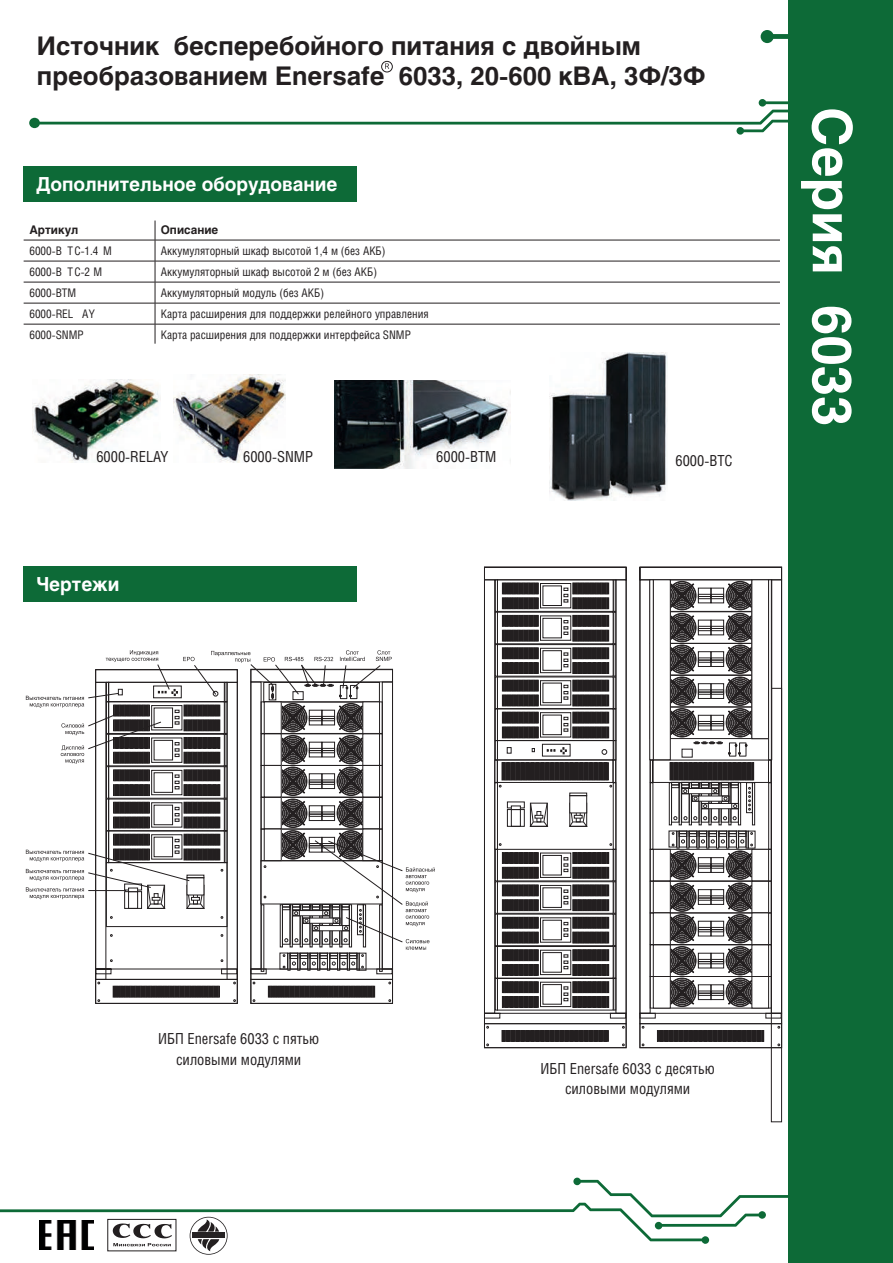
<style>
.page{position:relative;width:893px;height:1263px;background:#fff}
.page>*{position:absolute;margin:0;border:0;box-sizing:border-box;transform-origin:0 0}
.t1{font:700 54px "Helios";color:#fff}
.t2{font:700 25.5px/30.6px "Helios";color:#231f20}
.t3{font:700 19.2px "Helios";color:#fff}
.t4{font:15.3px/21.3px "Helios Cond";color:#231f20;text-align:center}
.t5{font:11.85px "Helios";color:#231f20}
.t6{font:700 11.85px "Helios";color:#231f20}
</style>
<div class="page">
<div style="left:788px;top:0;width:105px;height:1263px;background:#0d6a37"></div>
<svg style="left:761px;top:30px;width:27px;height:13px"></svg>
<svg style="left:29px;top:99px;width:759px;height:36px"></svg>
<hr style="left:24px;top:240px;width:756px;height:1px;background:#231f20">
<hr style="left:24px;top:261px;width:756px;height:1px;background:#231f20">
<hr style="left:24px;top:282px;width:756px;height:1px;background:#231f20">
<hr style="left:24px;top:303px;width:756px;height:1px;background:#231f20">
<hr style="left:24px;top:324px;width:756px;height:1px;background:#231f20">
<svg style="left:155px;top:221px;width:1px;height:123px"></svg>
<svg style="left:639px;top:566px;width:143px;height:480px"></svg>
<div style="left:639px;top:579px;width:11px;height:435px;border:1px solid #231f20"></div>
<div style="left:771px;top:688px;width:11px;height:434px;border:1px solid #231f20"></div>
<div style="left:639px;top:1013px;width:143px;height:11px;border:1px solid #231f20"></div>
<svg style="left:484px;top:566px;width:143px;height:482px"></svg>
<div style="left:484px;top:1023px;width:142px;height:25px;border:1px solid #231f20"></div>
<div style="left:484px;top:579px;width:11px;height:435px;border:1px solid #231f20"></div>
<div style="left:497px;top:849px;width:116px;height:32px;border:1px solid #231f20"></div>
<div style="left:540px;top:853px;width:31px;height:25px;border:1px solid #231f20"></div>
<svg style="left:502px;top:852px;width:36px;height:26px"></svg>
<div style="left:542px;top:855px;width:20px;height:20px;border:1px solid #231f20"></div>
<svg style="left:564px;top:852px;width:45px;height:26px"></svg>
<div style="left:495px;top:849px;width:3px;height:32px;border:1px solid #231f20"></div>
<div style="left:613px;top:849px;width:3px;height:32px;border:1px solid #231f20"></div>
<div style="left:497px;top:881px;width:116px;height:33px;border:1px solid #231f20"></div>
<div style="left:540px;top:885px;width:31px;height:25px;border:1px solid #231f20"></div>
<svg style="left:502px;top:885px;width:36px;height:26px"></svg>
<div style="left:542px;top:887px;width:20px;height:21px;border:1px solid #231f20"></div>
<svg style="left:564px;top:885px;width:45px;height:26px"></svg>
<div style="left:495px;top:881px;width:3px;height:33px;border:1px solid #231f20"></div>
<div style="left:613px;top:881px;width:3px;height:33px;border:1px solid #231f20"></div>
<div style="left:497px;top:914px;width:116px;height:32px;border:1px solid #231f20"></div>
<div style="left:540px;top:917px;width:31px;height:25px;border:1px solid #231f20"></div>
<svg style="left:502px;top:917px;width:36px;height:26px"></svg>
<div style="left:542px;top:920px;width:20px;height:20px;border:1px solid #231f20"></div>
<svg style="left:564px;top:917px;width:45px;height:26px"></svg>
<div style="left:495px;top:914px;width:3px;height:32px;border:1px solid #231f20"></div>
<div style="left:613px;top:914px;width:3px;height:32px;border:1px solid #231f20"></div>
<div style="left:497px;top:946px;width:116px;height:32px;border:1px solid #231f20"></div>
<div style="left:540px;top:950px;width:31px;height:25px;border:1px solid #231f20"></div>
<svg style="left:502px;top:949px;width:36px;height:26px"></svg>
<div style="left:542px;top:952px;width:20px;height:20px;border:1px solid #231f20"></div>
<svg style="left:564px;top:949px;width:45px;height:26px"></svg>
<div style="left:495px;top:946px;width:3px;height:32px;border:1px solid #231f20"></div>
<div style="left:613px;top:946px;width:3px;height:32px;border:1px solid #231f20"></div>
<div style="left:497px;top:978px;width:116px;height:32px;border:1px solid #231f20"></div>
<div style="left:495px;top:978px;width:3px;height:32px;border:1px solid #231f20"></div>
<div style="left:613px;top:978px;width:3px;height:32px;border:1px solid #231f20"></div>
<svg style="left:484px;top:981px;width:143px;height:65px"></svg>
<div style="left:497px;top:579px;width:116px;height:33px;border:1px solid #231f20"></div>
<div style="left:540px;top:583px;width:31px;height:25px;border:1px solid #231f20"></div>
<svg style="left:502px;top:583px;width:36px;height:26px"></svg>
<div style="left:542px;top:585px;width:20px;height:21px;border:1px solid #231f20"></div>
<svg style="left:564px;top:583px;width:45px;height:26px"></svg>
<div style="left:495px;top:579px;width:3px;height:33px;border:1px solid #231f20"></div>
<div style="left:613px;top:579px;width:3px;height:33px;border:1px solid #231f20"></div>
<div style="left:540px;top:615px;width:31px;height:26px;border:1px solid #231f20"></div>
<svg style="left:502px;top:615px;width:36px;height:26px"></svg>
<div style="left:542px;top:618px;width:20px;height:20px;border:1px solid #231f20"></div>
<svg style="left:564px;top:615px;width:45px;height:26px"></svg>
<div style="left:495px;top:612px;width:3px;height:32px;border:1px solid #231f20"></div>
<div style="left:613px;top:612px;width:3px;height:32px;border:1px solid #231f20"></div>
<div style="left:497px;top:644px;width:116px;height:32px;border:1px solid #231f20"></div>
<div style="left:540px;top:648px;width:31px;height:25px;border:1px solid #231f20"></div>
<svg style="left:502px;top:648px;width:36px;height:26px"></svg>
<div style="left:542px;top:650px;width:20px;height:21px;border:1px solid #231f20"></div>
<svg style="left:564px;top:648px;width:45px;height:26px"></svg>
<div style="left:495px;top:644px;width:3px;height:32px;border:1px solid #231f20"></div>
<div style="left:613px;top:644px;width:3px;height:32px;border:1px solid #231f20"></div>
<div style="left:540px;top:680px;width:31px;height:25px;border:1px solid #231f20"></div>
<svg style="left:502px;top:680px;width:36px;height:26px"></svg>
<div style="left:542px;top:683px;width:20px;height:20px;border:1px solid #231f20"></div>
<svg style="left:564px;top:680px;width:45px;height:26px"></svg>
<div style="left:495px;top:677px;width:3px;height:32px;border:1px solid #231f20"></div>
<div style="left:613px;top:677px;width:3px;height:32px;border:1px solid #231f20"></div>
<div style="left:497px;top:708px;width:116px;height:33px;border:1px solid #231f20"></div>
<div style="left:495px;top:709px;width:3px;height:32px;border:1px solid #231f20"></div>
<div style="left:613px;top:709px;width:3px;height:32px;border:1px solid #231f20"></div>
<div style="left:613px;top:740px;width:3px;height:20px;border:1px solid #231f20"></div>
<div style="left:494px;top:782px;width:4px;height:68px;border:1px solid #231f20"></div>
<div style="left:613px;top:760px;width:3px;height:23px;border:1px solid #231f20"></div>
<div style="left:613px;top:782px;width:3px;height:68px;border:1px solid #231f20"></div>
<div style="left:507px;top:801px;width:18px;height:7px;border:1px solid #231f20"></div>
<div style="left:507px;top:809px;width:18px;height:18px;border:1px solid #231f20"></div>
<div style="left:511px;top:809px;width:10px;height:18px;border:1px solid #231f20"></div>
<svg style="left:511px;top:805px;width:10px;height:5px"></svg>
<svg style="left:529px;top:802px;width:20px;height:25px"></svg>
<svg style="left:568px;top:802px;width:20px;height:25px"></svg>
<div style="left:569px;top:795px;width:18px;height:18px;background:#fff;border:1px solid #231f20"></div>
<div style="left:569px;top:793px;width:18px;height:3px;border:1px solid #231f20"></div>
<svg style="left:494px;top:712px;width:120px;height:75px"></svg>
<div style="left:639px;top:1023px;width:143px;height:25px;border:1px solid #231f20"></div>
<div style="left:639px;top:1013px;width:17px;height:5px;border:1px solid #231f20"></div>
<div style="left:765px;top:1013px;width:17px;height:5px;border:1px solid #231f20"></div>
<svg style="left:657px;top:1030px;width:107px;height:11px"></svg>
<div style="left:650px;top:579px;width:122px;height:33px;border:1px solid #231f20"></div>
<svg style="left:653px;top:1007px;width:18px;height:1px"></svg>
<svg style="left:751px;top:1007px;width:18px;height:1px"></svg>
<hr style="left:768px;top:579px;width:4px;height:181px;background:#dfdede">
<div style="left:771px;top:579px;width:11px;height:435px;border:1px solid #231f20"></div>
<svg style="left:649px;top:581px;width:120px;height:426px"></svg>
<div style="left:95px;top:979px;width:143px;height:25px;border:1px solid #231f20"></div>
<div style="left:250px;top:979px;width:143px;height:25px;border:1px solid #231f20"></div>
<svg style="left:26px;top:650px;width:409px;height:352px"></svg>
<img style="left:335px;top:380px;width:175px;height:88px">
<img style="left:550px;top:352px;width:117px;height:148px">
<img style="left:32px;top:380px;width:129px;height:82px">
<img style="left:174px;top:374px;width:111px;height:88px">
<div style="left:24px;top:166px;width:333px;height:36px;background:#0d6a37"></div>
<div style="left:24px;top:566px;width:333px;height:35px;background:#0d6a37"></div>
<svg style="left:0;top:1177px;width:788px;height:78px"></svg>
<div style="left:107px;top:1219px;width:69px;height:32px;border:1px solid #231f20"></div>
<div style="left:381px;top:61px;width:12px;height:11px;border:1px solid #231f20;border-radius:50%"></div>
<svg style="left:385px;top:63px;width:4px;height:6px"></svg>
<h2 class="t2" style="left:37px;top:30px;width:670px">Источник бесперебойного питания с двойным преобразованием Enersafe 6033, 20-600 кВА, 3Ф/3Ф</h2>
<h3 class="t3" style="left:36px;top:173px;width:303px">Дополнительное оборудование</h3>
<p class="t6" style="left:29px;top:223px;width:50px">Артикул</p>
<p class="t6" style="left:161px;top:223px;width:59px">Описание</p>
<p class="t5" style="left:29px;top:244px;width:84px">6000-B T C-1.4 M</p>
<p class="t5" style="left:161px;top:244px;width:226px">Аккумуляторный шкаф высотой 1,4 м (без АКБ)</p>
<p class="t5" style="left:29px;top:265px;width:74px">6000-B T C-2 M</p>
<p class="t5" style="left:161px;top:265px;width:218px">Аккумуляторный шкаф высотой 2 м (без АКБ)</p>
<p class="t5" style="left:29px;top:286px;width:48px">6000-BTM</p>
<p class="t5" style="left:161px;top:286px;width:165px">Аккумуляторный модуль (без АКБ)</p>
<p class="t5" style="left:29px;top:307px;width:67px">6000-REL AY</p>
<p class="t5" style="left:161px;top:307px;width:269px">Карта расширения для поддержки релейного управления</p>
<p class="t5" style="left:29px;top:328px;width:56px">6000-SNMP</p>
<p class="t5" style="left:161px;top:328px;width:252px">Карта расширения для поддержки интерфейса SNMP</p>
<p class="t4" style="left:96px;top:446px;width:73px">6000-RELAY</p>
<p class="t4" style="left:243px;top:446px;width:72px">6000-SNMP</p>
<p class="t4" style="left:436px;top:446px;width:62px">6000-BTM</p>
<h3 class="t3" style="left:36px;top:573px;width:85px">Чертежи</h3>
<p class="t4" style="left:675px;top:450px;width:59px">6000-BTC</p>
<h1 class="t1" style="left:863px;top:107px;width:321px;rotate:90deg">Cерия 6033</h1>
<p class="t4" style="left:158px;top:1027px;width:163px">ИБП Enersafe 6033 с пятью силовыми модулями</p>
<p class="t4" style="left:540px;top:1058px;width:176px;line-height:19.8px">ИБП Enersafe 6033 с десятью силовыми модулями</p>
</div>
